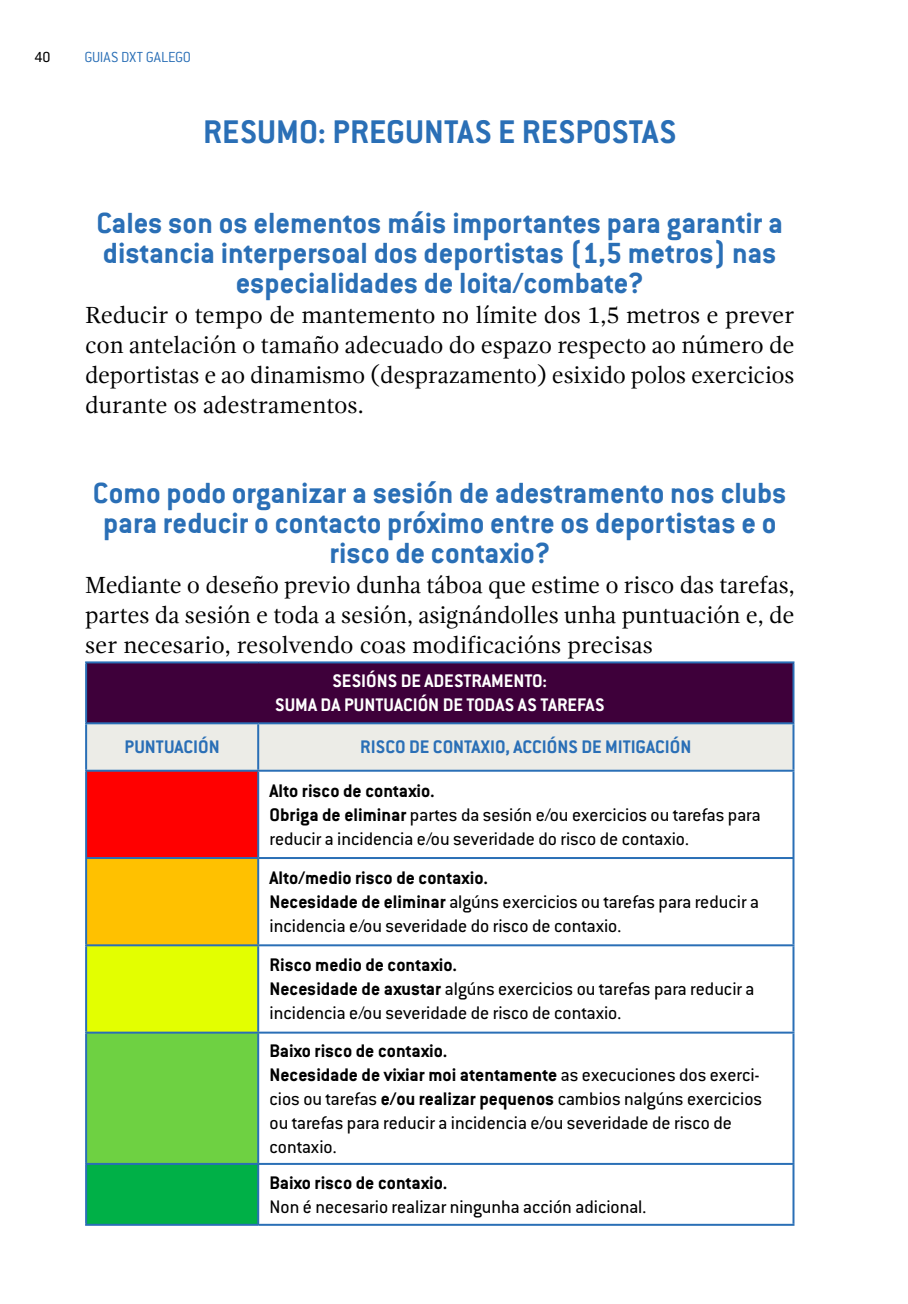
<style>
.page{position:relative;width:908px;height:1304px;background:#fff}
.page>*{position:absolute;margin:0;border:0;box-sizing:border-box;transform-origin:0 0}
.t1{font:700 36px "Conduit ITC Std";color:#2a6fb6}
.t2{font:700 32px/30px "Conduit ITC Std";color:#2a6fb6;text-align:center}
.t3{font:24px/30px "Gandhi Serif";letter-spacing:-.005em;color:#000;text-align:justify}
.t4{font:20px/24px "Conduit ITC Std";color:#000}
.t5{font:700 20px/24px "Conduit ITC Std";color:#fff;text-align:center}
.t6{font:700 20px "Conduit ITC Std";color:#2a6fb6}
.t7{font:700 20px "Conduit ITC Std";color:#000}
.t8{font:300 16px "Conduit ITC Std";letter-spacing:-.015em;color:#2a6fb6}
.t9{font:16px "Conduit ITC Std";color:#000}
.s1{font-weight:700}
</style>
<div class="page">
<div style="left:86px;top:662px;width:707px;height:61px;background:#3e003a"></div>
<div style="left:87px;top:724px;width:705px;height:46px;background:#ecece7"></div>
<div style="left:86px;top:771px;width:172px;height:87px;background:#f00"></div>
<svg style="left:259px;top:772px;width:533px;height:452px"></svg>
<div style="left:86px;top:858px;width:172px;height:87px;background:#ffc100"></div>
<div style="left:86px;top:945px;width:172px;height:88px;background:#e3ff00"></div>
<div style="left:86px;top:1033px;width:172px;height:131px;background:#6ed142"></div>
<div style="left:86px;top:1164px;width:172px;height:61px;background:#00b047"></div>
<hr style="left:257px;top:724px;width:2px;height:46px;background:#2a6fb6">
<hr style="left:257px;top:772px;width:2px;height:85px;background:#2a6fb6">
<hr style="left:85px;top:857px;width:173px;height:2px;background:#2a6fb6">
<hr style="left:258px;top:857px;width:536px;height:2px;background:#2a6fb6">
<hr style="left:257px;top:859px;width:2px;height:85px;background:#2a6fb6">
<hr style="left:85px;top:944px;width:173px;height:2px;background:#2a6fb6">
<hr style="left:258px;top:944px;width:536px;height:2px;background:#2a6fb6">
<hr style="left:257px;top:946px;width:2px;height:86px;background:#2a6fb6">
<hr style="left:257px;top:1034px;width:2px;height:129px;background:#2a6fb6">
<hr style="left:257px;top:1165px;width:2px;height:59px;background:#2a6fb6">
<hr style="left:85px;top:661px;width:173px;height:2px;background:#2a6fb6">
<hr style="left:85px;top:663px;width:2px;height:59px;background:#2a6fb6">
<hr style="left:258px;top:661px;width:536px;height:2px;background:#2a6fb6">
<hr style="left:792px;top:663px;width:2px;height:59px;background:#2a6fb6">
<hr style="left:85px;top:722px;width:173px;height:2px;background:#2a6fb6">
<hr style="left:258px;top:722px;width:536px;height:2px;background:#2a6fb6">
<hr style="left:85px;top:1032px;width:173px;height:2px;background:#2a6fb6">
<hr style="left:258px;top:1032px;width:536px;height:2px;background:#2a6fb6">
<hr style="left:85px;top:770px;width:173px;height:2px;background:#2a6fb6">
<hr style="left:258px;top:770px;width:536px;height:2px;background:#2a6fb6">
<hr style="left:85px;top:1163px;width:173px;height:2px;background:#2a6fb6">
<hr style="left:258px;top:1163px;width:536px;height:2px;background:#2a6fb6">
<hr style="left:85px;top:724px;width:2px;height:46px;background:#2a6fb6">
<hr style="left:792px;top:724px;width:2px;height:46px;background:#2a6fb6">
<hr style="left:85px;top:772px;width:2px;height:85px;background:#2a6fb6">
<hr style="left:792px;top:772px;width:2px;height:85px;background:#2a6fb6">
<hr style="left:85px;top:859px;width:2px;height:85px;background:#2a6fb6">
<hr style="left:792px;top:859px;width:2px;height:85px;background:#2a6fb6">
<hr style="left:85px;top:946px;width:2px;height:86px;background:#2a6fb6">
<hr style="left:792px;top:946px;width:2px;height:86px;background:#2a6fb6">
<hr style="left:85px;top:1034px;width:2px;height:129px;background:#2a6fb6">
<hr style="left:792px;top:1034px;width:2px;height:129px;background:#2a6fb6">
<hr style="left:85px;top:1165px;width:2px;height:59px;background:#2a6fb6">
<hr style="left:792px;top:1165px;width:2px;height:59px;background:#2a6fb6">
<hr style="left:85px;top:1224px;width:173px;height:2px;background:#2a6fb6">
<hr style="left:258px;top:1224px;width:536px;height:2px;background:#2a6fb6">
<p class="t9" style="left:34px;top:47px;width:18px">40</p>
<p class="t8" style="left:84px;top:47px;width:108px">GUIAS DXT GALEGO</p>
<h1 class="t1" style="left:203px;top:110px;width:474px">RESUMO: PREGUNTAS E RESPOSTAS</h1>
<h2 class="t2" style="left:96px;top:207px;width:688px">Cales son os elementos máis importantes para garantir a distancia interpersoal dos deportistas (1,5 metros) nas especialidades de loita/combate?</h2>
<p class="t3" style="left:85px;top:300px;width:710px">Reducir o tempo de mantemento no límite dos 1,5 metros e prever con antelación o tamaño adecuado do espazo respecto ao número de deportistas e ao dinamismo (desprazamento) esixido polos exercicios durante os adestramentos.</p>
<h2 class="t2" style="left:93px;top:477px;width:695px">Como podo organizar a sesión de adestramento nos clubs para reducir o contacto próximo entre os deportistas e o risco de contaxio?</h2>
<p class="t3" style="left:85px;top:570px;width:710px">Mediante o deseño previo dunha táboa que estime o risco das tarefas, partes da sesión e toda a sesión, asignándolles unha puntuación e, de ser necesario, resolvendo coas modificacións precisas</p>
<p class="t5" style="left:275px;top:668px;width:330px">SESIÓNS DE ADESTRAMENTO:<br>SUMA DA PUNTUACIÓN DE TODAS AS TAREFAS</p>
<p class="t6" style="left:124px;top:735px;width:97px">PUNTUACIÓN</p>
<p class="t6" style="left:360px;top:735px;width:332px">RISCO DE CONTAXIO, ACCIÓNS DE MITIGACIÓN</p>
<p class="t4" style="left:269px;top:778px;width:492px"><span class="s1">Alto risco de contaxio.<br>Obriga de eliminar</span> partes da sesión e/ou exercicios ou tarefas para reducir a incidencia e/ou severidade do risco de contaxio.</p>
<p class="t4" style="left:269px;top:865px;width:490px"><span class="s1">Alto/medio risco de contaxio.<br>Necesidade de eliminar</span> algúns exercicios ou tarefas para reducir a incidencia e/ou severidade do risco de contaxio.</p>
<p class="t4" style="left:269px;top:952px;width:486px"><span class="s1">Risco medio de contaxio.<br>Necesidade de axustar</span> algúns exercicios ou tarefas para reducir a incidencia e/ou severidade de risco de contaxio.</p>
<p class="t4" style="left:269px;top:1038px;width:494px"><span class="s1">Baixo risco de contaxio.<br>Necesidade de vixiar moi atentamente</span> as execuciones dos exerci&shy;cios ou tarefas <span class="s1">e/ou realizar pequenos</span> cambios nalgúns exercicios ou tarefas para reducir a incidencia e/ou severidade de risco de contaxio.</p>
<p class="t7" style="left:269px;top:1170px;width:179px">Baixo risco de contaxio.</p>
<p class="t4" style="left:269px;top:1194px;width:378px">Non é necesario realizar ningunha acción adicional.</p>
</div>
